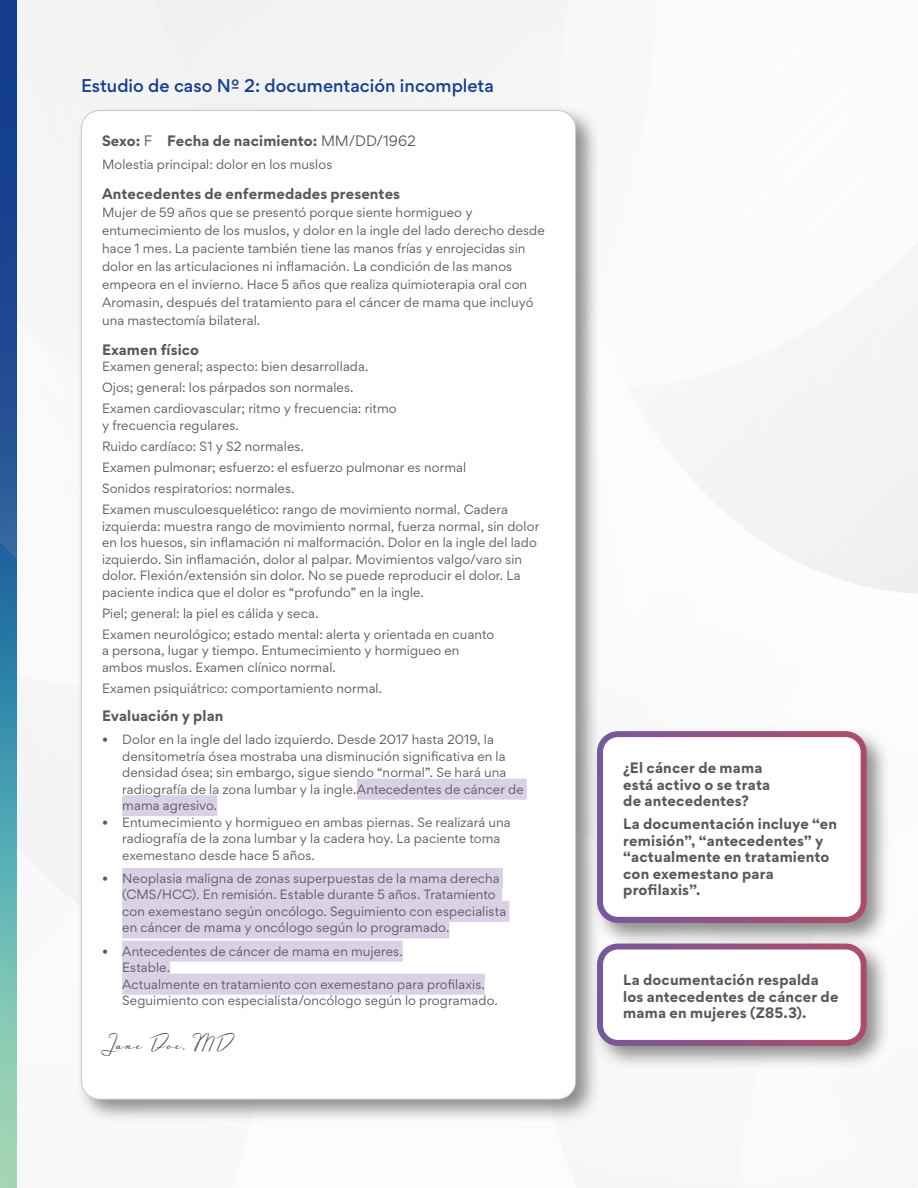
<style>
.page{position:relative;width:918px;height:1188px;background:#fff}
.page>*{position:absolute;margin:0;border:0;box-sizing:border-box;transform-origin:0 0}
.signature{font:22.5px "Luxus Brut";letter-spacing:.045em;color:#494a4b}
.L3{font:500 16.5px "Gordita";color:#143e8f}
.Callout{font:700 13.5px/16.5px "Gordita";letter-spacing:.015em;color:#57585a}
.Case_study_bold{font:700 13.5px "Gordita";letter-spacing:.01em;color:#57585a}
.Case_study{font:700 13.5px "Gordita";letter-spacing:.005em;color:#57585a}
.Case_study-2{font:12px/16.5px "Gordita";letter-spacing:.01em;color:#57585a}
.s1{font-weight:400}
</style>
<div class="page">
<div style="left:689px;top:441px;width:47px;height:80px;background:#f5f5f5"></div>
<div style="left:274px;top:0;width:283px;height:104px;background:#f4f4f4"></div>
<svg style="left:736px;top:295px;width:182px;height:299px"></svg>
<div style="left:736px;top:295px;width:140px;height:92px;background:#f5f5f5"></div>
<svg style="left:557px;top:0;width:11px;height:88px"></svg>
<svg style="left:0;top:1036px;width:17px;height:152px;background:#99d0b2"></svg>
<svg style="left:0;top:0;width:274px;height:1036px"></svg>
<div style="left:75px;top:104px;width:526px;height:1020px;background:#231f20;opacity:.5"></div>
<div style="left:81px;top:111px;width:495px;height:988px;background:#fff;border-radius:18px"></div>
<div style="left:357px;top:779px;width:170px;height:21px;background:#dad1e7"></div>
<div style="left:122px;top:795px;width:95px;height:21px;background:#dad1e7"></div>
<div style="left:122px;top:868px;width:381px;height:21px;background:#dad1e7"></div>
<div style="left:122px;top:884px;width:380px;height:21px;background:#dad1e7"></div>
<div style="left:122px;top:901px;width:387px;height:21px;background:#dad1e7"></div>
<div style="left:122px;top:917px;width:327px;height:21px;background:#dad1e7"></div>
<div style="left:122px;top:941px;width:281px;height:21px;background:#dad1e7"></div>
<div style="left:122px;top:957px;width:48px;height:21px;background:#dad1e7"></div>
<div style="left:122px;top:974px;width:363px;height:21px;background:#dad1e7"></div>
<div style="left:591px;top:725px;width:301px;height:222px;background:#231f20;opacity:.5"></div>
<div style="left:600px;top:734px;width:264px;height:186px;background:#fff;border-radius:18px"></div>
<div style="left:597px;top:731px;width:270px;height:192px;border:6px solid #fff;border-radius:18px"></div>
<div style="left:591px;top:938px;width:301px;height:133px;background:#231f20;opacity:.5"></div>
<div style="left:600px;top:947px;width:264px;height:96px;background:#fff;border-radius:18px"></div>
<div style="left:597px;top:944px;width:270px;height:102px;border:6px solid #fff;border-radius:18px"></div>
<p class="L3" style="left:81px;top:73px;width:414px">Estudio de caso Nº 2: documentación incompleta</p>
<p class="Case_study" style="left:102px;top:130px;width:315px">Sexo: <span class="s1">F</span> Fecha de nacimiento: <span class="s1">MM/DD/1962</span></p>
<p class="Case_study-2" style="left:102px;top:156px;width:232px">Molestia principal: dolor en los muslos</p>
<p class="Case_study_bold" style="left:102px;top:183px;width:300px">Antecedentes de enfermedades presentes</p>
<p class="Case_study-2" style="left:102px;top:203px;width:444px;line-height:18px">Mujer de 59 años que se presentó porque siente hormigueo y entumecimiento de los muslos, y dolor en la ingle del lado derecho desde hace 1 mes. La paciente también tiene las manos frías y enrojecidas sin dolor en las articulaciones ni inflamación. La condición de las manos empeora en el invierno. Hace 5 años que realiza quimioterapia oral con Aromasin, después del tratamiento para el cáncer de mama que incluyó una mastectomía bilateral.</p>
<p class="Case_study_bold" style="left:102px;top:339px;width:99px">Examen físico</p>
<p class="Case_study-2" style="left:102px;top:358px;width:268px">Examen general; aspecto: bien desarrollada.</p>
<p class="Case_study-2" style="left:102px;top:379px;width:253px">Ojos; general: los párpados son normales.</p>
<p class="Case_study-2" style="left:102px;top:400px;width:296px">Examen cardiovascular; ritmo y frecuencia: ritmo y frecuencia regulares.</p>
<p class="Case_study-2" style="left:102px;top:438px;width:203px">Ruido cardíaco: S1 y S2 normales.</p>
<p class="Case_study-2" style="left:102px;top:459px;width:366px">Examen pulmonar; esfuerzo: el esfuerzo pulmonar es normal</p>
<p class="Case_study-2" style="left:102px;top:480px;width:194px">Sonidos respiratorios: normales.</p>
<p class="Case_study-2" style="left:102px;top:501px;width:439px">Examen musculoesquelético: rango de movimiento normal. Cadera izquierda: muestra rango de movimiento normal, fuerza normal, sin dolor en los huesos, sin inflamación ni malformación. Dolor en la ingle del lado izquierdo. Sin inflamación, dolor al palpar. Movimientos valgo/varo sin dolor. Flexión/extensión sin dolor. No se puede reproducir el dolor. La paciente indica que el dolor es “profundo” en la ingle.</p>
<p class="Case_study-2" style="left:102px;top:605px;width:218px">Piel; general: la piel es cálida y seca.</p>
<p class="Case_study-2" style="left:102px;top:626px;width:394px">Examen neurológico; estado mental: alerta y orientada en cuanto a persona, lugar y tiempo. Entumecimiento y hormigueo en ambos muslos. Examen clínico normal.</p>
<p class="Case_study-2" style="left:102px;top:680px;width:282px">Examen psiquiátrico: comportamiento normal.</p>
<p class="Case_study_bold" style="left:102px;top:705px;width:123px">Evaluación y plan</p>
<p class="Case_study-2" style="left:122px;top:731px;width:403px;text-indent:-20px">• Dolor en la ingle del lado izquierdo. Desde 2017 hasta 2019, la densitometría ósea mostraba una disminución significativa en la densidad ósea; sin embargo, sigue siendo “normal”. Se hará una radiografía de la zona lumbar y la ingle.Antecedentes de cáncer de mama agresivo.</p>
<p class="Case_study-2" style="left:122px;top:814px;width:390px;text-indent:-20px">• Entumecimiento y hormigueo en ambas piernas. Se realizará una radiografía de la zona lumbar y la cadera hoy. La paciente toma exemestano desde hace 5 años.</p>
<p class="Case_study-2" style="left:122px;top:870px;width:385px;text-indent:-20px">• Neoplasia maligna de zonas superpuestas de la mama derecha (CMS/HCC). En remisión. Estable durante 5 años. Tratamiento con exemestano según oncólogo. Seguimiento con especialista en cáncer de mama y oncólogo según lo programado.</p>
<p class="Case_study-2" style="left:102px;top:943px;width:302px">• Antecedentes de cáncer de mama en mujeres.</p>
<p class="Case_study-2" style="left:122px;top:959px;width:49px">Estable.</p>
<p class="Case_study-2" style="left:122px;top:976px;width:377px">Actualmente en tratamiento con exemestano para profilaxis.<br>Seguimiento con especialista/oncólogo según lo programado.</p>
<p class="signature" style="left:102px;top:1028px;width:132px">Jane Doe, MD</p>
<p class="Callout" style="left:623px;top:759px;width:149px">¿El cáncer de mama está activo o se trata de antecedentes?</p>
<p class="Callout" style="left:623px;top:815px;width:216px">La documentación incluye “en remisión”, “antecedentes” y “actualmente en tratamiento con exemestano para profilaxis”.</p>
<p class="Callout" style="left:623px;top:972px;width:217px">La documentación respalda los antecedentes de cáncer de mama en mujeres (Z85.3).</p>
</div>
